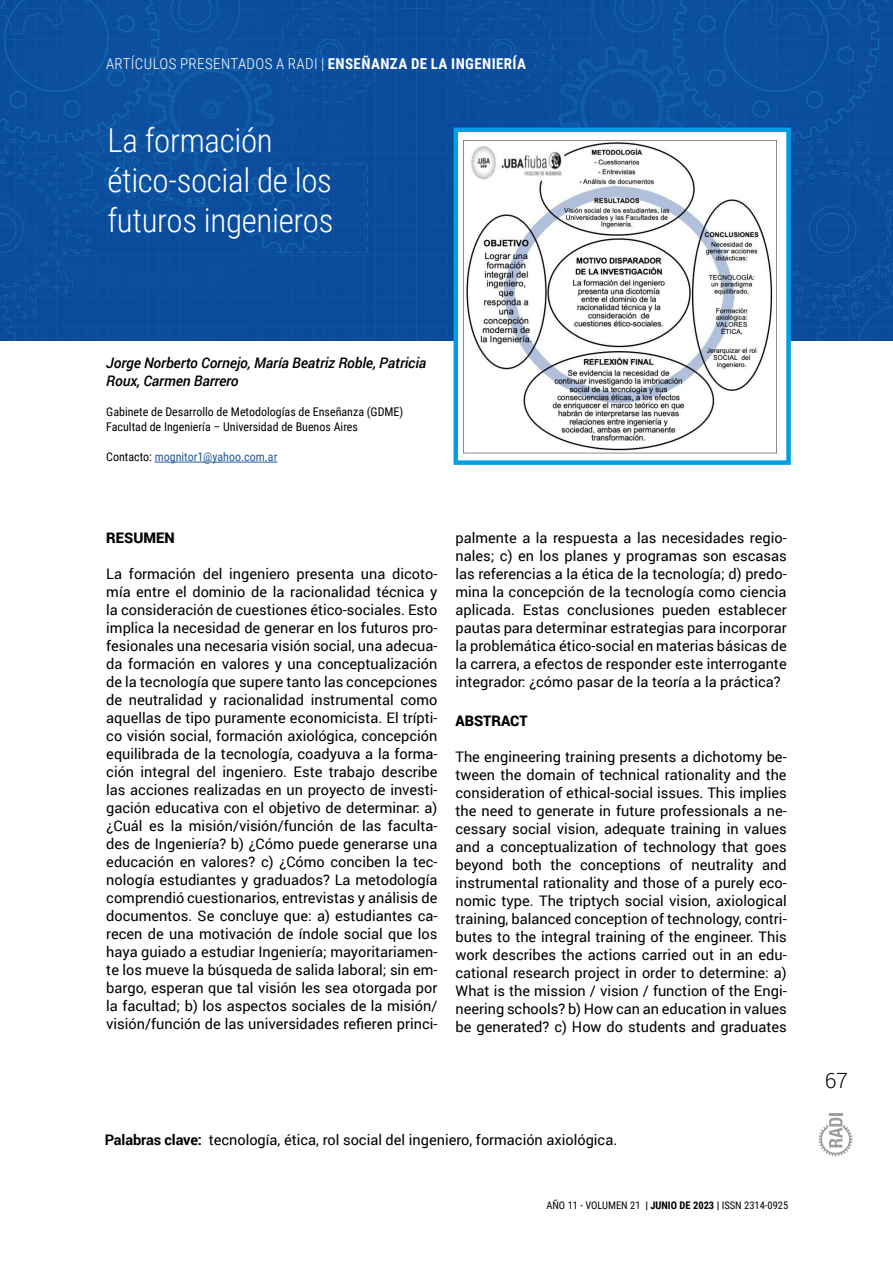
<style>
.page{position:relative;width:893px;height:1263px;background:#fff}
.page>*{position:absolute;margin:0;border:0;box-sizing:border-box;transform-origin:0 0}
.t1{font:300 33px/39.6px "Roboto Condensed";letter-spacing:-.01em;color:#fff}
.t2{font:300 21px "Roboto";color:#000}
.t3{font:300 15px "Roboto Condensed";letter-spacing:.025em;color:#fff}
.t4{font:14.55px/18px "Roboto";color:#000;text-align:justify}
.t5{font:italic 500 14.55px/18px "Roboto";letter-spacing:-.01em;color:#000}
.t6{font:900 14.55px "Roboto";color:#000}
.t7{font:12px/15px "Roboto Condensed";color:#000}
.t8{font:12px "Roboto Condensed";color:#265b9b}
.t9{font:10.5px "Roboto Condensed";color:#000}
.s1{font-weight:700}
.s2{color:#000}
</style>
<div class="page">
<svg style="left:819px;top:1113px;width:34px;height:43px"></svg>
<img style="left:0;top:0;width:893px;height:340px">
<div style="left:456px;top:130px;width:332px;height:333px;background:#fff"></div>
<img style="left:463px;top:140px;width:314px;height:314px">
<div style="left:453px;top:128px;width:338px;height:337px;border:5px solid #009ee4"></div>
<hr style="left:155px;top:462px;width:122px;height:1px;background:#265b9b">
<p class="t3" style="left:106px;top:58px;width:422px">ARTÍCULOS PRESENTADOS A RADI | <span class="s1">ENSEÑANZA DE LA INGENIERÍA</span></p>
<h1 class="t1" style="left:107px;top:123px;width:228px">La formación ético-social de los futuros ingenieros</h1>
<p class="t5" style="left:106px;top:355px;width:321px">Jorge Norberto Cornejo, María Beatriz Roble, Patricia<br>Roux, Carmen Barrero</p>
<p class="t7" style="left:106px;top:405px;width:299px">Gabinete de Desarrollo de Metodologías de Enseñanza (GDME)<br>Facultad de Ingeniería – Universidad de Buenos Aires</p>
<p class="t8" style="left:106px;top:452px;width:173px"><span class="s2">Contacto:</span> mognitor1@yahoo.com.ar</p>
<p class="t6" style="left:106px;top:532px;width:70px">RESUMEN</p>
<p class="t4" style="left:106px;top:565px;width:333px">La formación del ingeniero presenta una dicoto&shy;mía entre el dominio de la racionalidad técnica y la consideración de cuestiones ético-sociales. Esto implica la necesidad de generar en los futuros pro&shy;fesionales una necesaria visión social, una adecua&shy;da formación en valores y una conceptualización de la tecnología que supere tanto las concepciones de neutralidad y racionalidad instrumental como aquellas de tipo puramente economicista. El trípti&shy;co visión social, formación axiológica, concepción equilibrada de la tecnología, coadyuva a la forma&shy;ción integral del ingeniero. Este trabajo describe las acciones realizadas en un proyecto de investi&shy;gación educativa con el objetivo de determinar: a) ¿Cuál es la misión/visión/función de las faculta&shy;des de Ingeniería? b) ¿Cómo puede generarse una educación en valores? c) ¿Cómo conciben la tec&shy;nología estudiantes y graduados? La metodología comprendió cuestionarios, entrevistas y análisis de documentos. Se concluye que: a) estudiantes ca&shy;recen de una motivación de índole social que los haya guiado a estudiar Ingeniería; mayoritariamen&shy;te los mueve la búsqueda de salida laboral; sin em&shy;bargo, esperan que tal visión les sea otorgada por la facultad; b) los aspectos sociales de la misión/ visión/función de las universidades re昀椀eren princi-</p>
<p class="t4" style="left:455px;top:529px;width:333px">palmente a la respuesta a las necesidades regio&shy;nales; c) en los planes y programas son escasas las referencias a la ética de la tecnología; d) predo&shy;mina la concepción de la tecnología como ciencia aplicada. Estas conclusiones pueden establecer pautas para determinar estrategias para incorporar la problemática ético-social en materias básicas de la carrera, a efectos de responder este interrogante integrador: ¿cómo pasar de la teoría a la práctica?</p>
<p class="t6" style="left:455px;top:716px;width:74px">ABSTRACT</p>
<p class="t4" style="left:455px;top:749px;width:333px">The engineering training presents a dichotomy be&shy;tween the domain of technical rationality and the consideration of ethical-social issues. This implies the need to generate in future professionals a ne&shy;cessary social vision, adequate training in values and a conceptualization of technology that goes beyond both the conceptions of neutrality and instrumental rationality and those of a purely eco&shy;nomic type. The triptych social vision, axiological training, balanced conception of technology, contri&shy;butes to the integral training of the engineer. This work describes the actions carried out in an edu&shy;cational research project in order to determine: a)<br>What is the mission / vision / function of the Engi&shy;neering schools? b) How can an education in values be generated? c) How do students and graduates</p>
<p class="t4" style="left:105px;top:1131px;width:514px"><span class="s1">Palabras clave:</span> tecnología, ética, rol social del ingeniero, formación axiológica.</p>
<p class="t9" style="left:546px;top:1200px;width:243px">AÑO 11 - VOLUMEN 21 <span class="s1">| JUNIO DE 2023 |</span> ISSN 2314-0925</p>
<h2 class="t2" style="left:825px;top:1069px;width:25px">67</h2>
</div>
